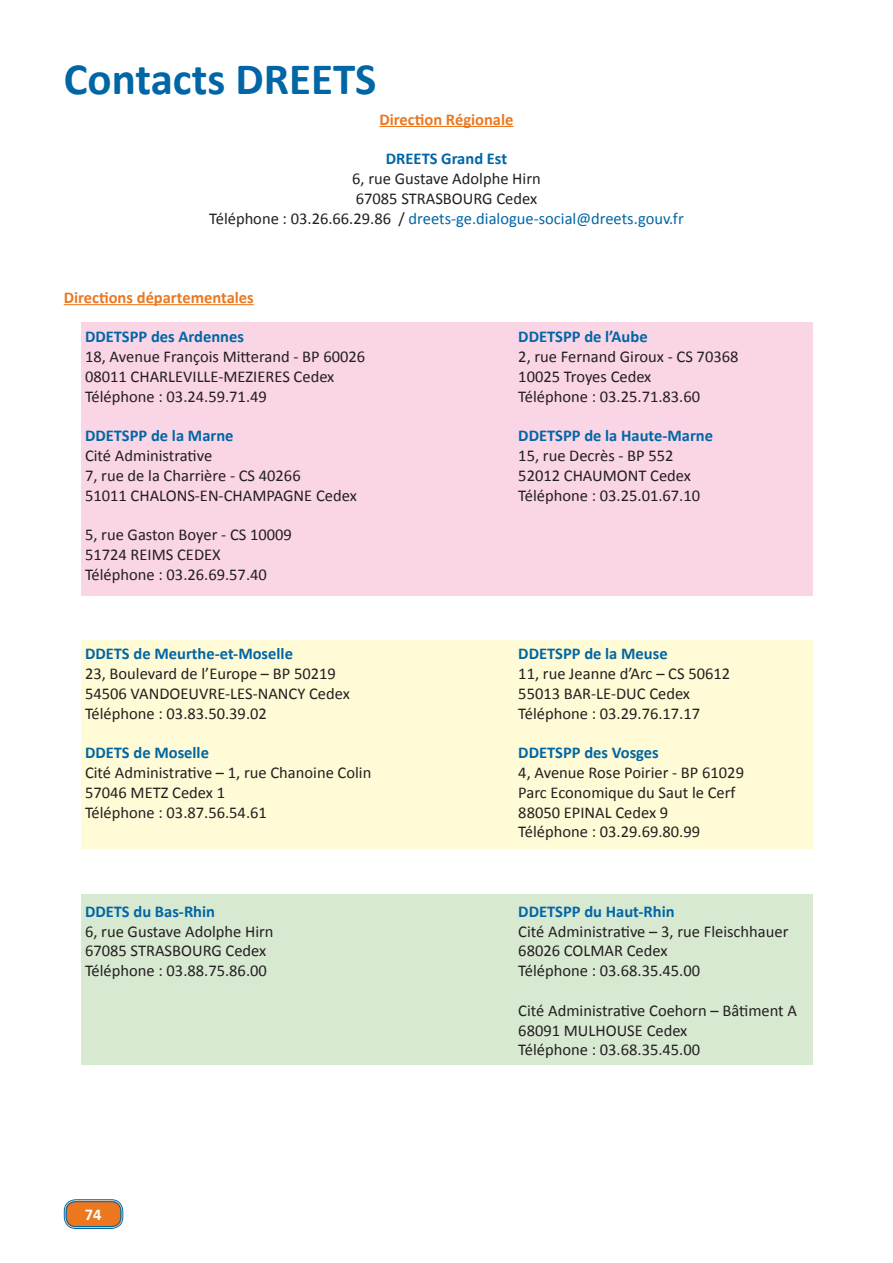
<style>
.page{position:relative;width:893px;height:1263px;background:#fff}
.page>*{position:absolute;margin:0;border:0;box-sizing:border-box;transform-origin:0 0}
.t1{font:700 45px "Calibri";color:#0166a5}
.t2{font:16.5px "Calibri";color:#231f20}
.t3{font:700 16.5px "Calibri";color:#0166a5}
.t4{font:16.5px "Calibri";color:#0166a5}
.t5{font:700 16.5px "Calibri";color:#ec771f}
.t6{font:700 16.5px "Calibri";color:#fff}
.s1{color:#231f20}
</style>
<div class="page">
<div style="left:81px;top:894px;width:731px;height:171px;background:#d8e9d2"></div>
<div style="left:82px;top:640px;width:731px;height:208px;background:#fffbd6"></div>
<div style="left:82px;top:322px;width:731px;height:273px;background:#fad5e5"></div>
<hr style="left:379px;top:126px;width:134px;height:1px;background:#ec771f">
<hr style="left:64px;top:304px;width:190px;height:1px;background:#ec771f">
<div style="left:65px;top:1201px;width:57px;height:26px;background:#ec771f;border-radius:10px"></div>
<div style="left:64px;top:1199px;width:59px;height:30px;border:1px solid #0166a5;border-radius:12px"></div>
<div style="left:66px;top:1201px;width:55px;height:26px;border:1px solid #0166a5;border-radius:9px"></div>
<p class="t1" style="left:64px;top:50px;width:314px">Contacts DREETS</p>
<p class="t5" style="left:379px;top:109px;width:135px">Direction Régionale</p>
<p class="t3" style="left:386px;top:148px;width:123px">DREETS Grand Est</p>
<p class="t2" style="left:352px;top:168px;width:190px">6, rue Gustave Adolphe Hirn</p>
<p class="t2" style="left:356px;top:188px;width:183px">67085 STRASBOURG Cedex</p>
<p class="t4" style="left:209px;top:208px;width:476px"><span class="s1">Téléphone : 03.26.66.29.86 /</span> dreets-ge.dialogue-social@dreets.gouv.fr</p>
<p class="t5" style="left:64px;top:287px;width:191px">Directions départementales</p>
<p class="t3" style="left:85px;top:326px;width:160px">DDETSPP des Ardennes</p>
<p class="t3" style="left:518px;top:326px;width:131px">DDETSPP de l’Aube</p>
<p class="t2" style="left:85px;top:346px;width:282px">18, Avenue François Mitterand - BP 60026</p>
<p class="t2" style="left:518px;top:346px;width:222px">2, rue Fernand Giroux - CS 70368</p>
<p class="t2" style="left:85px;top:366px;width:251px">08011 CHARLEVILLE-MEZIERES Cedex</p>
<p class="t2" style="left:518px;top:366px;width:135px">10025 Troyes Cedex</p>
<p class="t2" style="left:85px;top:386px;width:183px">Téléphone : 03.24.59.71.49</p>
<p class="t2" style="left:518px;top:386px;width:183px">Téléphone : 03.25.71.83.60</p>
<p class="t3" style="left:85px;top:425px;width:150px">DDETSPP de la Marne</p>
<p class="t3" style="left:518px;top:425px;width:196px">DDETSPP de la Haute-Marne</p>
<p class="t2" style="left:85px;top:445px;width:129px">Cité Administrative</p>
<p class="t2" style="left:518px;top:445px;width:157px">15, rue Decrès - BP 552</p>
<p class="t2" style="left:85px;top:465px;width:217px">7, rue de la Charrière - CS 40266</p>
<p class="t2" style="left:518px;top:465px;width:174px">52012 CHAUMONT Cedex</p>
<p class="t2" style="left:85px;top:485px;width:273px">51011 CHALONS-EN-CHAMPAGNE Cedex</p>
<p class="t2" style="left:518px;top:485px;width:183px">Téléphone : 03.25.01.67.10</p>
<p class="t2" style="left:85px;top:524px;width:208px">5, rue Gaston Boyer - CS 10009</p>
<p class="t2" style="left:85px;top:544px;width:137px">51724 REIMS CEDEX</p>
<p class="t2" style="left:85px;top:564px;width:183px">Téléphone : 03.26.69.57.40</p>
<p class="t3" style="left:85px;top:643px;width:209px">DDETS de Meurthe-et-Moselle</p>
<p class="t3" style="left:518px;top:643px;width:151px">DDETSPP de la Meuse</p>
<p class="t2" style="left:85px;top:663px;width:252px">23, Boulevard de l’Europe – BP 50219</p>
<p class="t2" style="left:518px;top:663px;width:213px">11, rue Jeanne d’Arc – CS 50612</p>
<p class="t2" style="left:85px;top:683px;width:266px">54506 VANDOEUVRE-LES-NANCY Cedex</p>
<p class="t2" style="left:518px;top:683px;width:173px">55013 BAR-LE-DUC Cedex</p>
<p class="t2" style="left:85px;top:703px;width:183px">Téléphone : 03.83.50.39.02</p>
<p class="t2" style="left:518px;top:703px;width:183px">Téléphone : 03.29.76.17.17</p>
<p class="t3" style="left:85px;top:742px;width:125px">DDETS de Moselle</p>
<p class="t3" style="left:518px;top:742px;width:142px">DDETSPP des Vosges</p>
<p class="t2" style="left:85px;top:762px;width:288px">Cité Administrative – 1, rue Chanoine Colin</p>
<p class="t2" style="left:518px;top:762px;width:227px">4, Avenue Rose Poirier - BP 61029</p>
<p class="t2" style="left:85px;top:782px;width:142px">57046 METZ Cedex 1</p>
<p class="t2" style="left:518px;top:782px;width:219px">Parc Economique du Saut le Cerf</p>
<p class="t2" style="left:85px;top:802px;width:183px">Téléphone : 03.87.56.54.61</p>
<p class="t2" style="left:518px;top:802px;width:152px">88050 EPINAL Cedex 9</p>
<p class="t2" style="left:518px;top:821px;width:183px">Téléphone : 03.29.69.80.99</p>
<p class="t3" style="left:85px;top:901px;width:132px">DDETS du Bas-Rhin</p>
<p class="t3" style="left:518px;top:901px;width:158px">DDETSPP du Haut-Rhin</p>
<p class="t2" style="left:85px;top:920px;width:190px">6, rue Gustave Adolphe Hirn</p>
<p class="t2" style="left:518px;top:920px;width:272px">Cité Administrative – 3, rue Fleischhauer</p>
<p class="t2" style="left:85px;top:940px;width:183px">67085 STRASBOURG Cedex</p>
<p class="t2" style="left:518px;top:940px;width:151px">68026 COLMAR Cedex</p>
<p class="t2" style="left:85px;top:960px;width:183px">Téléphone : 03.88.75.86.00</p>
<p class="t2" style="left:518px;top:960px;width:183px">Téléphone : 03.68.35.45.00</p>
<p class="t2" style="left:518px;top:1000px;width:280px">Cité Administrative Coehorn – Bâtiment A</p>
<p class="t2" style="left:518px;top:1019px;width:171px">68091 MULHOUSE Cedex</p>
<p class="t2" style="left:518px;top:1039px;width:183px">Téléphone : 03.68.35.45.00</p>
<p class="t6" style="left:85px;top:1204px;width:18px">74</p>
</div>
